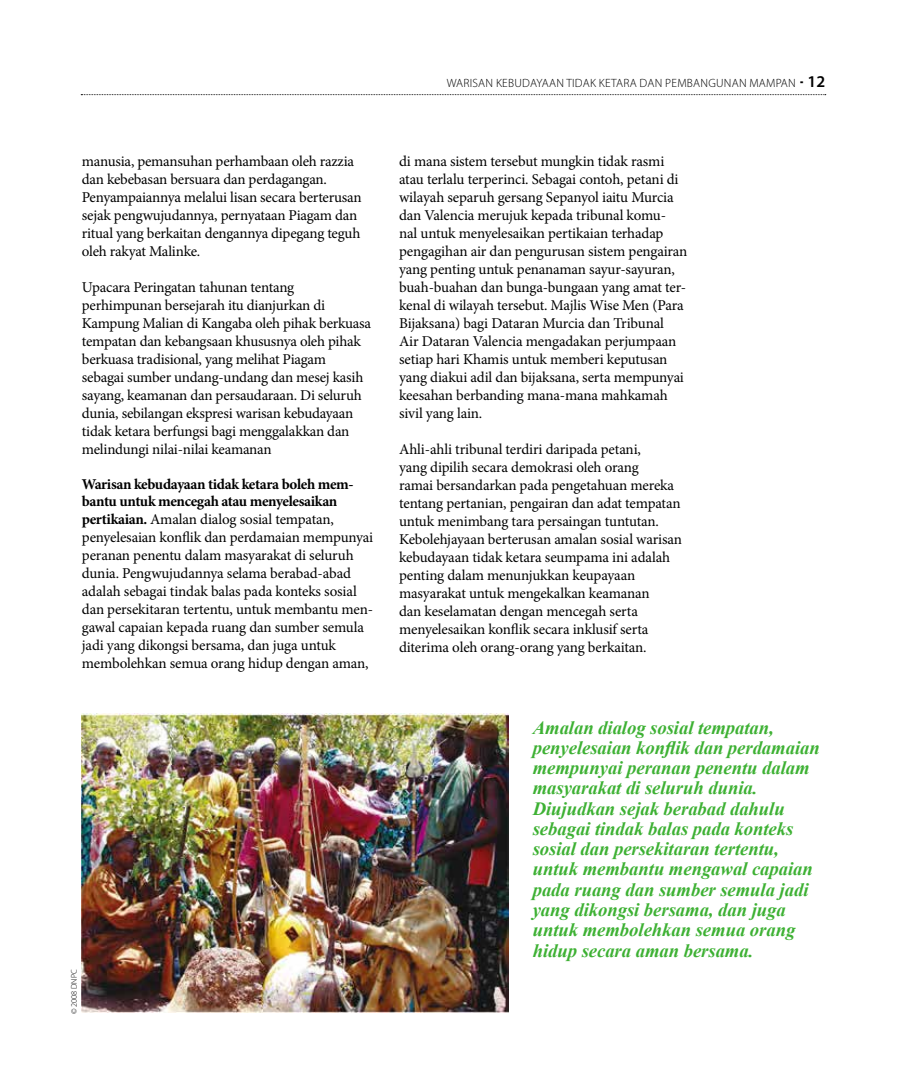
<style>
.page{position:relative;width:906px;height:1085px;background:#fff}
.page>*{position:absolute;margin:0;border:0;box-sizing:border-box;transform-origin:0 0}
.t1{font:italic 700 18.75px/20.2px "Times New Roman";letter-spacing:-.005em;color:#3eb134}
.t2{font:15px/18px "Minion Pro";letter-spacing:-.015em;color:#000}
.t3{font:300 12px "Myriad Pro";letter-spacing:.02em;color:#000}
.t4{font:300 8.25px "Myriad Pro";color:#000}
.s1{font-family:"UKIJ Tuz Basma";font-weight:400;font-size:18px}
.s2{font-weight:600;font-size:16.5px}
.s3{font-weight:700}
</style>
<div class="page">
<svg style="left:81px;top:94px;width:745px;height:1px"></svg>
<img style="left:82px;top:713px;width:426px;height:299px">
<p class="t3" style="left:447px;top:76px;width:380px">WARISAN KEBUDAYAAN TIDAK KETARA DAN PEMBANGUNAN MAMPAN <span class="s1">᠊</span> <span class="s2">12</span></p>
<p class="t2" style="left:82px;top:152px;width:281px">manusia, pemansuhan perhambaan oleh razzia dan kebebasan bersuara dan perdagangan.<br>Penyampaiannya melalui lisan secara berterusan sejak pengwujudannya, pernyataan Piagam dan ritual yang berkaitan dengannya dipegang teguh oleh rakyat Malinke.</p>
<p class="t2" style="left:82px;top:278px;width:291px">Upacara Peringatan tahunan tentang perhimpunan bersejarah itu dianjurkan di Kampung Malian di Kangaba oleh pihak berkuasa tempatan dan kebangsaan khususnya oleh pihak berkuasa tradisional, yang melihat Piagam sebagai sumber undang-undang dan mesej kasih sayang, keamanan dan persaudaraan. Di seluruh dunia, sebilangan ekspresi warisan kebudayaan tidak ketara berfungsi bagi menggalakkan dan melindungi nilai-nilai keamanan</p>
<p class="t2" style="left:82px;top:475px;width:293px"><span class="s3">Warisan kebudayaan tidak ketara boleh mem&shy;bantu untuk mencegah atau menyelesaikan pertikaian.</span> Amalan dialog sosial tempatan, penyelesaian konflik dan perdamaian mempunyai peranan penentu dalam masyarakat di seluruh dunia. Pengwujudannya selama berabad-abad adalah sebagai tindak balas pada konteks sosial dan persekitaran tertentu, untuk membantu men&shy;gawal capaian kepada ruang dan sumber semula jadi yang dikongsi bersama, dan juga untuk membolehkan semua orang hidup dengan aman,</p>
<p class="t4" style="left:70px;top:1014px;width:46px;rotate:-90deg">© 2008 DN PC</p>
<p class="t2" style="left:399px;top:152px;width:290px">di mana sistem tersebut mungkin tidak rasmi atau terlalu terperinci. Sebagai contoh, petani di wilayah separuh gersang Sepanyol iaitu Murcia dan Valencia merujuk kepada tribunal komu&shy;nal untuk menyelesaikan pertikaian terhadap pengagihan air dan pengurusan sistem pengairan yang penting untuk penanaman sayur-sayuran, buah-buahan dan bunga-bungaan yang amat ter&shy;kenal di wilayah tersebut. Majlis Wise Men (Para Bijaksana) bagi Dataran Murcia dan Tribunal<br>Air Dataran Valencia mengadakan perjumpaan setiap hari Khamis untuk memberi keputusan yang diakui adil dan bijaksana, serta mempunyai keesahan berbanding mana-mana mahkamah sivil yang lain.</p>
<p class="t2" style="left:399px;top:440px;width:284px">Ahli-ahli tribunal terdiri daripada petani,<br>yang dipilih secara demokrasi oleh orang<br>ramai bersandarkan pada pengetahuan mereka tentang pertanian, pengairan dan adat tempatan untuk menimbang tara persaingan tuntutan.<br>Kebolehjayaan berterusan amalan sosial warisan kebudayaan tidak ketara seumpama ini adalah penting dalam menunjukkan keupayaan masyarakat untuk mengekalkan keamanan<br>dan keselamatan dengan mencegah serta menyelesaikan konflik secara inklusif serta diterima oleh orang-orang yang berkaitan.</p>
<p class="t1" style="left:533px;top:716px;width:289px">Amalan dialog sosial tempatan, penyelesaian konflik dan perdamaian mempunyai peranan penentu dalam masyarakat di seluruh dunia.<br>Diujudkan sejak berabad dahulu sebagai tindak balas pada konteks sosial dan persekitaran tertentu, untuk membantu mengawal capaian pada ruang dan sumber semula jadi yang dikongsi bersama, dan juga untuk membolehkan semua orang hidup secara aman bersama.</p>
</div>
